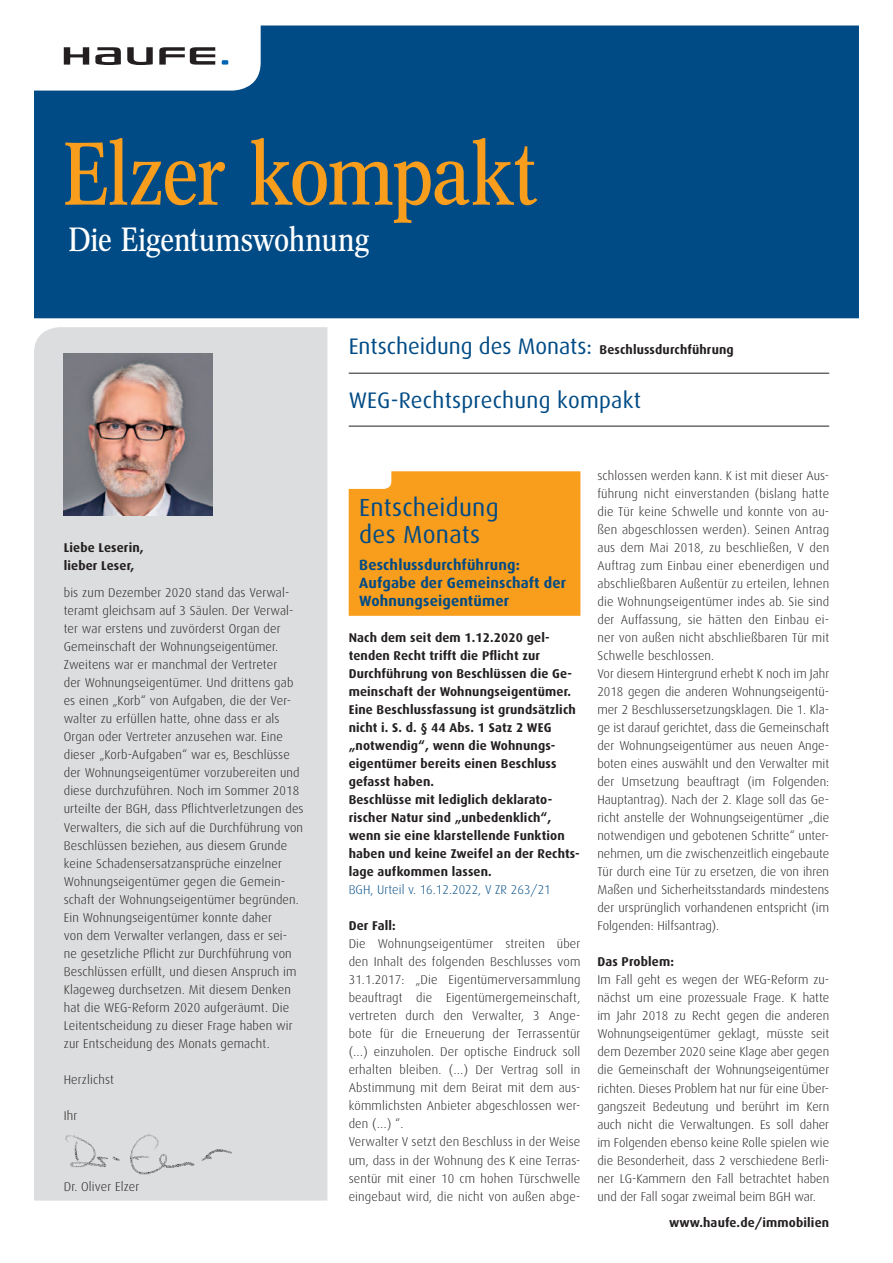
<style>
.page{position:relative;width:893px;height:1263px;background:#fff}
.page>*{position:absolute;margin:0;border:0;box-sizing:border-box;transform-origin:0 0}
.t1{font:87px "Concorde Nova";letter-spacing:-.015em;color:#f99d1c}
.t2{font:33px "Concorde Nova";letter-spacing:-.005em;color:#fff}
.t3{font:24.75px/27px "Dax";letter-spacing:.01em;color:#004b85}
.t4{font:22.5px "Dax";color:#004b85}
.t5{font:700 14.85px/18px "Dax";letter-spacing:.01em;color:#004b85}
.t6{font:300 12.75px/18px "Dax";letter-spacing:.01em;color:#231f20}
.t7{font:700 12.75px/18px "Dax";letter-spacing:.01em;color:#231f20}
.t8{font:300 12.75px "Dax";letter-spacing:.005em;color:#004b85}
</style>
<div class="page">
<div style="left:34px;top:26px;width:825px;height:292px;background:#004b85"></div>
<svg style="left:34px;top:26px;width:222px;height:59px"></svg>
<div style="left:34px;top:327px;width:293px;height:873px;background:#dcddde"></div>
<img style="left:64px;top:353px;width:148px;height:162px">
<div style="left:349px;top:471px;width:231px;height:145px;background:#f99d1c"></div>
<img style="left:64px;top:1131px;width:170px;height:44px">
<hr style="left:349px;top:373px;width:480px;height:1px;background:#231f20">
<hr style="left:349px;top:426px;width:480px;height:1px;background:#231f20">
<h1 class="t1" style="left:63px;top:124px;width:475px">Elzer kompakt</h1>
<h2 class="t2" style="left:69px;top:220px;width:302px">Die Eigentumswohnung</h2>
<p class="t7" style="left:64px;top:539px;width:81px">Liebe Leserin, lieber Leser,</p>
<p class="t6" style="left:64px;top:584px;width:241px">bis zum Dezember 2020 stand das Verwal&shy;teramt gleichsam auf 3 Säulen. Der Verwal&shy;ter war erstens und zuvörderst Organ der Gemeinschaft der Wohnungseigentümer.<br>Zweitens war er manchmal der Vertreter<br>der Wohnungseigentümer. Und drittens gab es einen „Korb“ von Aufgaben, die der Ver&shy;walter zu erfüllen hatte, ohne dass er als Organ oder Vertreter anzusehen war. Eine dieser „Korb-Aufgaben“ war es, Beschlüsse der Wohnungseigentümer vorzubereiten und diese durchzuführen. Noch im Sommer 2018 urteilte der BGH, dass Pflichtverletzungen des Verwalters, die sich auf die Durchführung von Beschlüssen beziehen, aus diesem Grunde keine Schadensersatzansprüche einzelner Wohnungseigentümer gegen die Gemein&shy;schaft der Wohnungseigentümer begründen.<br>Ein Wohnungseigentümer konnte daher<br>von dem Verwalter verlangen, dass er sei-<br>ne gesetzliche Pflicht zur Durchführung von Beschlüssen erfüllt, und diesen Anspruch im Klageweg durchsetzen. Mit diesem Denken hat die WEG-Reform 2020 aufgeräumt. Die Leitentscheidung zu dieser Frage haben wir zur Entscheidung des Monats gemacht.</p>
<p class="t6" style="left:64px;top:1070px;width:52px">Herzlichst</p>
<p class="t6" style="left:64px;top:1106px;width:15px">Ihr</p>
<p class="t6" style="left:64px;top:1178px;width:77px">Dr. Oliver Elzer</p>
<h3 class="t4" style="left:349px;top:334px;width:245px">Entscheidung des Monats:</h3>
<h3 class="t4" style="left:349px;top:388px;width:294px">WEG-Rechtsprechung kompakt</h3>
<p class="t7" style="left:600px;top:341px;width:136px">Beschlussdurchführung</p>
<h3 class="t3" style="left:359px;top:494px;width:141px">Entscheidung des Monats</h3>
<p class="t5" style="left:359px;top:556px;width:208px">Beschlussdurchführung:<br>Aufgabe der Gemeinschaft der<br>Wohnungseigentümer</p>
<p class="t7" style="left:349px;top:629px;width:233px">Nach dem seit dem 1.12.2020 gel&shy;tenden Recht trifft die Pflicht zur Durchführung von Beschlüssen die Ge&shy;meinschaft der Wohnungseigentümer.<br>Eine Beschlussfassung ist grundsätzlich nicht i. S. d. § 44 Abs. 1 Satz 2 WEG „notwendig“, wenn die Wohnungs&shy;eigentümer bereits einen Beschluss gefasst haben.<br>Beschlüsse mit lediglich deklarato&shy;rischer Natur sind „unbedenklich“, wenn sie eine klarstellende Funktion haben und keine Zweifel an der Rechts&shy;lage aufkommen lassen.</p>
<p class="t8" style="left:349px;top:883px;width:204px">BGH, Urteil v. 16.12.2022, V ZR 263/21</p>
<p class="t7" style="left:349px;top:917px;width:49px">Der Fall:</p>
<p class="t6" style="left:349px;top:935px;width:233px">Die Wohnungseigentümer streiten über den Inhalt des folgenden Beschlusses vom 31.1.2017: „Die Eigentümerversammlung beauftragt die Eigentümergemeinschaft, vertreten durch den Verwalter, 3 Ange&shy;bote für die Erneuerung der Terrassentür (…) einzuholen. Der optische Eindruck soll erhalten bleiben. (…) Der Vertrag soll in Abstimmung mit dem Beirat mit dem aus&shy;kömmlichsten Anbieter abgeschlossen wer&shy;den (…) “.<br>Verwalter V setzt den Beschluss in der Weise um, dass in der Wohnung des K eine Terras&shy;sentür mit einer 10 cm hohen Türschwelle eingebaut wird, die nicht von außen abge-</p>
<p class="t6" style="left:597px;top:467px;width:233px">schlossen werden kann. K ist mit dieser Aus&shy;führung nicht einverstanden (bislang hatte die Tür keine Schwelle und konnte von au&shy;ßen abgeschlossen werden). Seinen Antrag aus dem Mai 2018, zu beschließen, V den Auftrag zum Einbau einer ebenerdigen und abschließbaren Außentür zu erteilen, lehnen die Wohnungseigentümer indes ab. Sie sind der Auffassung, sie hätten den Einbau ei&shy;ner von außen nicht abschließbaren Tür mit Schwelle beschlossen.<br>Vor diesem Hintergrund erhebt K noch im Jahr 2018 gegen die anderen Wohnungseigentü&shy;mer 2 Beschlussersetzungsklagen. Die 1. Kla&shy;ge ist darauf gerichtet, dass die Gemeinschaft der Wohnungseigentümer aus neuen Ange&shy;boten eines auswählt und den Verwalter mit der Umsetzung beauftragt (im Folgenden:<br>Hauptantrag). Nach der 2. Klage soll das Ge&shy;richt anstelle der Wohnungseigentümer „die notwendigen und gebotenen Schritte“ unter&shy;nehmen, um die zwischenzeitlich eingebaute Tür durch eine Tür zu ersetzen, die von ihren Maßen und Sicherheitsstandards mindestens der ursprünglich vorhandenen entspricht (im Folgenden: Hilfsantrag).</p>
<p class="t7" style="left:597px;top:953px;width:78px">Das Problem:</p>
<p class="t6" style="left:597px;top:971px;width:233px;text-align:justify">Im Fall geht es wegen der WEG-Reform zu&shy;nächst um eine prozessuale Frage. K hatte im Jahr 2018 zu Recht gegen die anderen Wohnungseigentümer geklagt, müsste seit dem Dezember 2020 seine Klage aber gegen die Gemeinschaft der Wohnungseigentümer richten. Dieses Problem hat nur für eine Über&shy;gangszeit Bedeutung und berührt im Kern auch nicht die Verwaltungen. Es soll daher im Folgenden ebenso keine Rolle spielen wie die Besonderheit, dass 2 verschiedene Berli&shy;ner LG-Kammern den Fall betrachtet haben und der Fall sogar zweimal beim BGH war.</p>
<p class="t7" style="left:669px;top:1214px;width:162px">www.haufe.de/immobilien</p>
</div>
